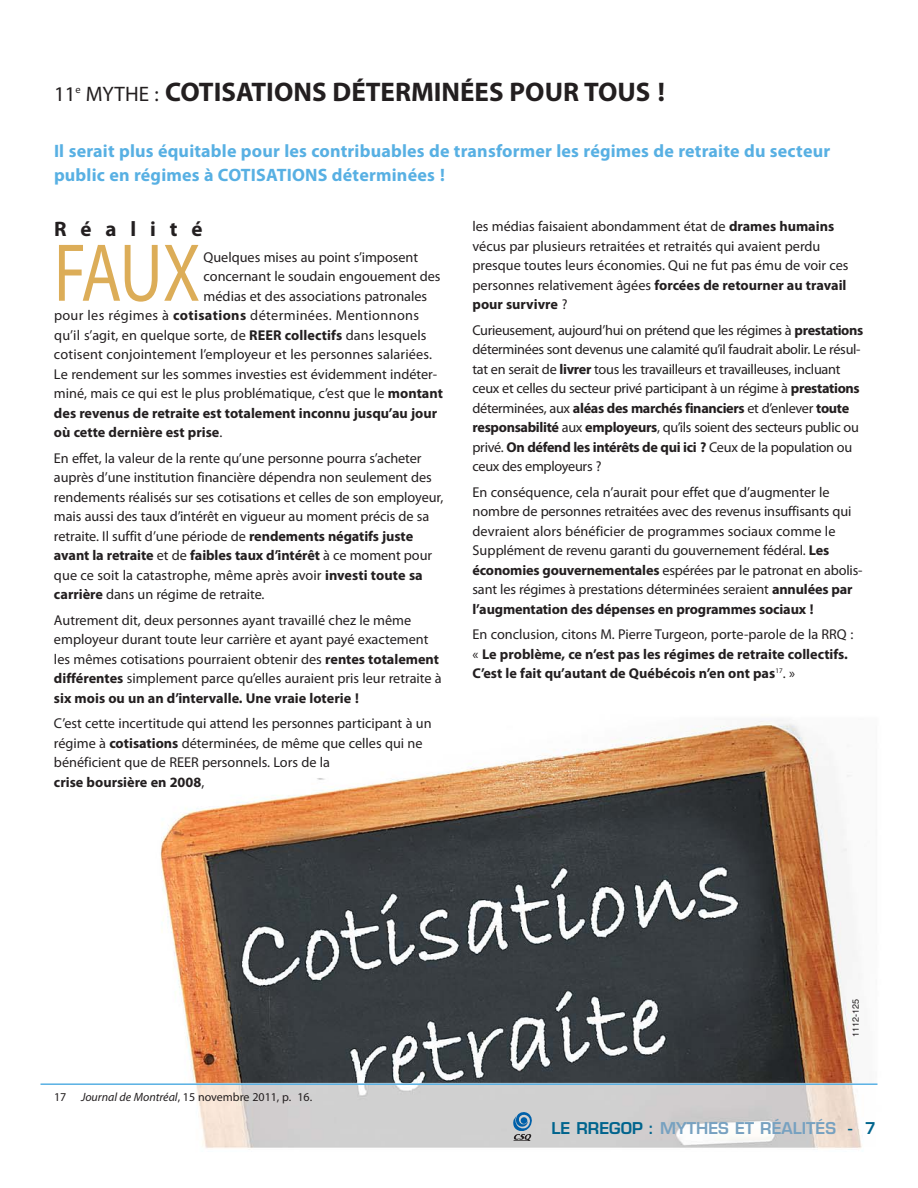
<style>
.page{position:relative;width:918px;height:1188px;background:#fff}
.page>*{position:absolute;margin:0;border:0;box-sizing:border-box;transform-origin:0 0}
.t1{font:82.8px "Myriad Pro";color:#dcad58;scale:.8 1}
.t2{font:700 27px "Myriad Pro";color:#231f20}
.t3{font:700 21px "Myriad Pro";letter-spacing:.665em;color:#231f20}
.t4{font:700 18px/24px "Myriad Pro";letter-spacing:.01em;color:#58b0e3}
.t5{font:600 15.9px "Eurostile";color:#77a1c0}
.t6{font:14.25px/19.5px "Myriad Pro";color:#231f20}
.t7{font:14.25px/19.5px "Myriad Pro";letter-spacing:-.02em;color:#231f20}
.t8{font:700 14.25px/19.5px "Myriad Pro";color:#231f20}
.t9{font:14.25px "Myriad Pro";letter-spacing:.025em;color:#231f20}
.t10{font:12px "Myriad Pro";color:#231f20}
.t11{font:9px "Helvetica";color:#231f20}
.s1{font-weight:400;font-size:21px}
.s2{font-weight:700}
.s3{font-weight:400}
.s4{font-style:italic}
.s5{color:#00648d}
</style>
<div class="page">
<img style="left:160px;top:720px;width:702px;height:429px">
<svg style="left:513px;top:1112px;width:19px;height:30px"></svg>
<div style="left:521px;top:1117px;width:6px;height:7px;background:#0060a9;border-radius:50%"></div>
<hr style="left:40px;top:1083px;width:838px;height:2px;background:#58b0e3">
<h2 class="t2" style="left:54px;top:82px;width:613px"><span class="s1">11</span><sup>e</sup> <span class="s1">MYTHE :</span> COTISATIONS DÉTERMINÉES POUR TOUS !</h2>
<p class="t4" style="left:54px;top:140px;width:778px">Il serait plus équitable pour les contribuables de transformer les régimes de retraite du secteur public en régimes à COTISATIONS déterminées !</p>
<h3 class="t3" style="left:54px;top:221px;width:150px">Réalité</h3>
<h1 class="t1" style="left:54px;top:242px;width:185px">FAUX</h1>
<p class="t6" style="left:204px;top:249px;width:216px">Quelques mises au point s’imposent</p>
<p class="t6" style="left:204px;top:268px;width:238px">concernant le soudain engouement des</p>
<p class="t6" style="left:204px;top:288px;width:225px">médias et des associations patronales</p>
<p class="t9" style="left:54px;top:310px;width:367px">pour les régimes à <span class="s2">cotisations</span> déterminées. Mentionnons</p>
<p class="t6" style="left:54px;top:327px;width:374px">qu’il s’agit, en quelque sorte, de <span class="s2">REER collectifs</span> dans lesquels</p>
<p class="t6" style="left:54px;top:346px;width:380px">cotisent conjointement l’employeur et les personnes salariées.</p>
<p class="t6" style="left:54px;top:366px;width:385px">Le rendement sur les sommes investies est évidemment indéter-</p>
<p class="t6" style="left:54px;top:385px;width:390px">miné, mais ce qui est le plus problématique, c’est que le <span class="s2">montant</span></p>
<p class="t8" style="left:54px;top:405px;width:385px">des revenus de retraite est totalement inconnu jusqu’au jour</p>
<p class="t8" style="left:54px;top:424px;width:170px">où cette dernière est prise<span class="s3">.</span></p>
<p class="t6" style="left:54px;top:450px;width:391px">En effet, la valeur de la rente qu’une personne pourra s’acheter auprès d’une institution financière dépendra non seulement des rendements réalisés sur ses cotisations et celles de son employeur, mais aussi des taux d’intérêt en vigueur au moment précis de sa retraite. Il suffit d’une période de <span class="s2">rendements négatifs juste avant la retraite</span> et de <span class="s2">faibles taux d’intérêt</span> à ce moment pour que ce soit la catastrophe, même après avoir <span class="s2">investi toute sa carrière</span> dans un régime de retraite.</p>
<p class="t6" style="left:54px;top:612px;width:389px">Autrement dit, deux personnes ayant travaillé chez le même employeur durant toute leur carrière et ayant payé exactement les mêmes cotisations pourraient obtenir des <span class="s2">rentes totalement différentes</span> simplement parce qu’elles auraient pris leur retraite à <span class="s2">six mois ou un an d’intervalle. Une vraie loterie !</span></p>
<p class="t6" style="left:54px;top:715px;width:379px">C’est cette incertitude qui attend les personnes participant à un régime à <span class="s2">cotisations</span> déterminées, de même que celles qui ne bénéficient que de REER personnels. Lors de la<br><span class="s2">crise boursière en 2008</span>,</p>
<p class="t6" style="left:472px;top:218px;width:378px">les médias faisaient abondamment état de <span class="s2">drames humains </span>vécus par plusieurs retraitées et retraités qui avaient perdu presque toutes leurs économies. Qui ne fut pas ému de voir ces personnes relativement âgées <span class="s2">forcées de retourner au travail pour survivre</span> ?</p>
<p class="t7" style="left:472px;top:322px;width:392px">Curieusement, aujourd’hui on prétend que les régimes à <span class="s2">prestations </span>déterminées sont devenus une calamité qu’il faudrait abolir. Le résul&shy;tat en serait de <span class="s2">livrer</span> tous les travailleurs et travailleuses, incluant ceux et celles du secteur privé participant à un régime à <span class="s2">prestations </span>déterminées, aux <span class="s2">aléas des marchés financiers</span> et d’enlever <span class="s2">toute responsabilité</span> aux <span class="s2">employeurs</span>, qu’ils soient des secteurs public ou privé. <span class="s2">On défend les intérêts de qui ici ?</span> Ceux de la population ou ceux des employeurs ?</p>
<p class="t6" style="left:472px;top:484px;width:392px">En conséquence, cela n’aurait pour effet que d’augmenter le nombre de personnes retraitées avec des revenus insuffisants qui devraient alors bénéficier de programmes sociaux comme le Supplément de revenu garanti du gouvernement fédéral. <span class="s2">Les économies gouvernementales</span> espérées par le patronat en abolis&shy;sant les régimes à prestations déterminées seraient <span class="s2">annulées par l’augmentation des dépenses en programmes sociaux !</span></p>
<p class="t8" style="left:472px;top:626px;width:382px"><span class="s3">En conclusion, citons M. Pierre Turgeon, porte-parole de la RRQ : «</span> Le problème, ce n’est pas les régimes de retraite collectifs.<br>C’est le fait qu’autant de Québécois n’en ont pas<sup>17</sup><span class="s3">. »</span></p>
<p class="t10" style="left:54px;top:1092px;width:260px">17 <span class="s4">Journal de Montréal</span>, 15 novembre 2011, p. 16.</p>
<p class="t11" style="left:852px;top:1037px;width:40px;rotate:-90deg">1112-125</p>
<p class="t5" style="left:551px;top:1122px;width:326px"><span class="s5">LE RREGOP :</span> MYTHES ET RÉALITÉS <span class="s5">- 7</span></p>
</div>
